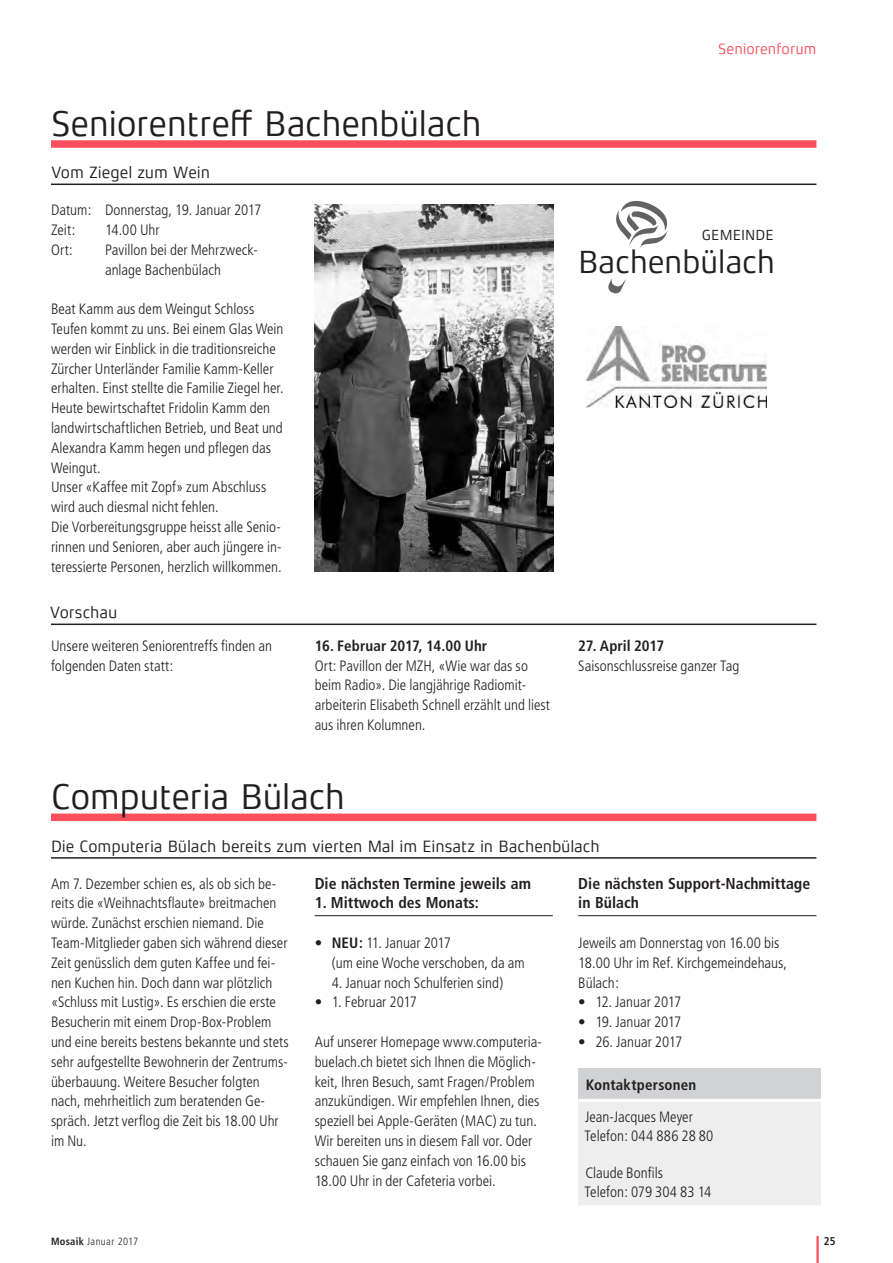
<style>
.page{position:relative;width:893px;height:1263px;background:#fff}
.page>*{position:absolute;margin:0;border:0;box-sizing:border-box;transform-origin:0 0}
.t1{font:36px "Xenois Sans Pro";letter-spacing:-.015em;color:#231f20}
.t2{font:32.55px "Xenois Sans Pro";letter-spacing:-.015em;color:#231f20}
.t3{font:16.5px "Xenois Sans Pro";letter-spacing:-.01em;color:#231f20}
.t4{font:700 condensed 15.75px/19.8px "Frutiger";color:#231f20}
.t5{font:300 condensed 15px/19.8px "Frutiger";color:#231f20}
.t6{font:700 condensed 15px "Frutiger";letter-spacing:.01em;color:#231f20}
.t7{font:15px "Xenois Sans Pro";letter-spacing:-.005em;color:#fc4f5e}
.t8{font:14.85px "Xenois Sans Pro";letter-spacing:.005em;color:#231f20}
.t9{font:700 condensed 11.25px "Frutiger";color:#231f20}
.t10{font:300 condensed 10.5px "Frutiger";letter-spacing:.04em;color:#231f20}
.s1{font-weight:700}
</style>
<div class="page">
<hr style="left:816px;top:1236px;width:3px;height:27px;background:#fc4f5e">
<div style="left:51px;top:813px;width:765px;height:8px;background:#fc4f5e"></div>
<hr style="left:51px;top:857px;width:765px;height:2px;background:#231f20">
<hr style="left:315px;top:915px;width:238px;height:1px;background:#231f20">
<hr style="left:578px;top:915px;width:238px;height:1px;background:#231f20">
<div style="left:579px;top:1069px;width:242px;height:31px;background:#d1d2d4"></div>
<div style="left:579px;top:1100px;width:242px;height:107px;background:#eeeeef"></div>
<hr style="left:579px;top:1099px;width:242px;height:3px;background:#fff">
<hr style="left:579px;top:1205px;width:242px;height:3px;background:#fff">
<div style="left:51px;top:140px;width:765px;height:8px;background:#fc4f5e"></div>
<hr style="left:51px;top:184px;width:765px;height:1px;background:#231f20">
<img style="left:587px;top:327px;width:179px;height:80px">
<svg style="left:616px;top:201px;width:52px;height:47px"></svg>
<svg style="left:608px;top:278px;width:18px;height:15px"></svg>
<hr style="left:51px;top:623px;width:765px;height:2px;background:#231f20">
<img style="left:315px;top:205px;width:238px;height:367px">
<h1 class="t1" style="left:51px;top:103px;width:432px">Seniorentreff Bachenbülach</h1>
<p class="t3" style="left:51px;top:163px;width:161px">Vom Ziegel zum Wein</p>
<p class="t5" style="left:51px;top:200px;width:212px">Datum: Donnerstag, 19. Januar 2017<br>Zeit:</p>
<p class="t5" style="left:105px;top:220px;width:56px">14.00 Uhr</p>
<p class="t5" style="left:51px;top:240px;width:23px">Ort:</p>
<p class="t5" style="left:105px;top:240px;width:154px">Pavillon bei der Mehrzweck&shy;anlage Bachenbülach</p>
<p class="t5" style="left:51px;top:299px;width:234px">Beat Kamm aus dem Weingut Schloss Teufen kommt zu uns. Bei einem Glas Wein werden wir Einblick in die traditionsreiche Zürcher Unterländer Familie Kamm-Keller erhalten. Einst stellte die Familie Ziegel her.<br>Heute bewirtschaftet Fridolin Kamm den landwirtschaftlichen Betrieb, und Beat und Alexandra Kamm hegen und pflegen das Weingut.<br>Unser «Kaffee mit Zopf» zum Abschluss wird auch diesmal nicht fehlen.<br>Die Vorbereitungsgruppe heisst alle Senio&shy;rinnen und Senioren, aber auch jüngere in&shy;teressierte Personen, herzlich willkommen.</p>
<p class="t3" style="left:50px;top:603px;width:69px">Vorschau</p>
<p class="t5" style="left:51px;top:636px;width:223px">Unsere weiteren Seniorentreffs finden an folgenden Daten statt:</p>
<p class="t6" style="left:315px;top:637px;width:174px">16. Februar 2017, 14.00 Uhr</p>
<p class="t5" style="left:315px;top:656px;width:237px">Ort: Pavillon der MZH, «Wie war das so beim Radio». Die langjährige Radiomit&shy;arbeiterin Elisabeth Schnell erzählt und liest aus ihren Kolumnen.</p>
<p class="t7" style="left:718px;top:40px;width:100px">Seniorenforum</p>
<p class="t8" style="left:702px;top:227px;width:73px">GEMEINDE</p>
<h2 class="t2" style="left:578px;top:244px;width:198px">Bachenbülach</h2>
<p class="t6" style="left:578px;top:637px;width:87px">27. April 2017</p>
<p class="t5" style="left:578px;top:656px;width:163px">Saisonschlussreise ganzer Tag</p>
<h1 class="t1" style="left:51px;top:777px;width:296px">Computeria Bülach</h1>
<p class="t3" style="left:51px;top:837px;width:550px">Die Computeria Bülach bereits zum vierten Mal im Einsatz in Bachenbülach</p>
<p class="t4" style="left:315px;top:873px;width:218px">Die nächsten Termine jeweils am</p>
<p class="t4" style="left:315px;top:893px;width:166px">1. Mittwoch des Monats:</p>
<p class="t5" style="left:332px;top:933px;width:195px;text-indent:-17px"><span class="s1">• NEU:</span> 11. Januar 2017<br>(um eine Woche verschoben, da am</p>
<p class="t5" style="left:332px;top:973px;width:173px">4. Januar noch Schulferien sind)</p>
<p class="t5" style="left:315px;top:992px;width:104px">• 1. Februar 2017</p>
<p class="t5" style="left:315px;top:1032px;width:229px">Auf unserer Homepage www.computeria&shy;buelach.ch bietet sich Ihnen die Möglich&shy;keit, Ihren Besuch, samt Fragen/Problem anzukündigen. Wir empfehlen Ihnen, dies speziell bei Apple-Geräten (MAC) zu tun.<br>Wir bereiten uns in diesem Fall vor. Oder schauen Sie ganz einfach von 16.00 bis 18.00 Uhr in der Cafeteria vorbei.</p>
<p class="t4" style="left:578px;top:873px;width:233px">Die nächsten Support-Nachmittage in Bülach</p>
<p class="t5" style="left:578px;top:933px;width:210px">Jeweils am Donnerstag von 16.00 bis<br>18.00 Uhr im Ref. Kirchgemeindehaus,<br>Bülach:</p>
<p class="t5" style="left:578px;top:992px;width:104px">• 12. Januar 2017</p>
<p class="t5" style="left:578px;top:1012px;width:105px">• 19. Januar 2017</p>
<p class="t5" style="left:578px;top:1032px;width:105px">• 26. Januar 2017</p>
<p class="t6" style="left:586px;top:1076px;width:112px">Kontaktpersonen</p>
<p class="t5" style="left:585px;top:1107px;width:130px;line-height:18.8px">Jean-Jacques Meyer<br>Telefon: 044 886 28 80</p>
<p class="t5" style="left:585px;top:1164px;width:128px;line-height:18.8px">Claude Bonfils<br>Telefon: 079 304 83 14</p>
<p class="t5" style="left:51px;top:874px;width:239px">Am 7. Dezember schien es, als ob sich be&shy;reits die «Weihnachtsflaute» breitmachen würde. Zunächst erschien niemand. Die Team-Mitglieder gaben sich während dieser Zeit genüsslich dem guten Kaffee und fei&shy;nen Kuchen hin. Doch dann war plötzlich «Schluss mit Lustig». Es erschien die erste Besucherin mit einem Drop-Box-Problem und eine bereits bestens bekannte und stets sehr aufgestellte Bewohnerin der Zentrums&shy;überbauung. Weitere Besucher folgten nach, mehrheitlich zum beratenden Ge&shy;spräch. Jetzt verflog die Zeit bis 18.00 Uhr im Nu.</p>
<p class="t10" style="left:51px;top:1235px;width:89px"><span class="s1">Mosaik</span> Januar 2017</p>
<p class="t9" style="left:824px;top:1234px;width:13px">25</p>
</div>
